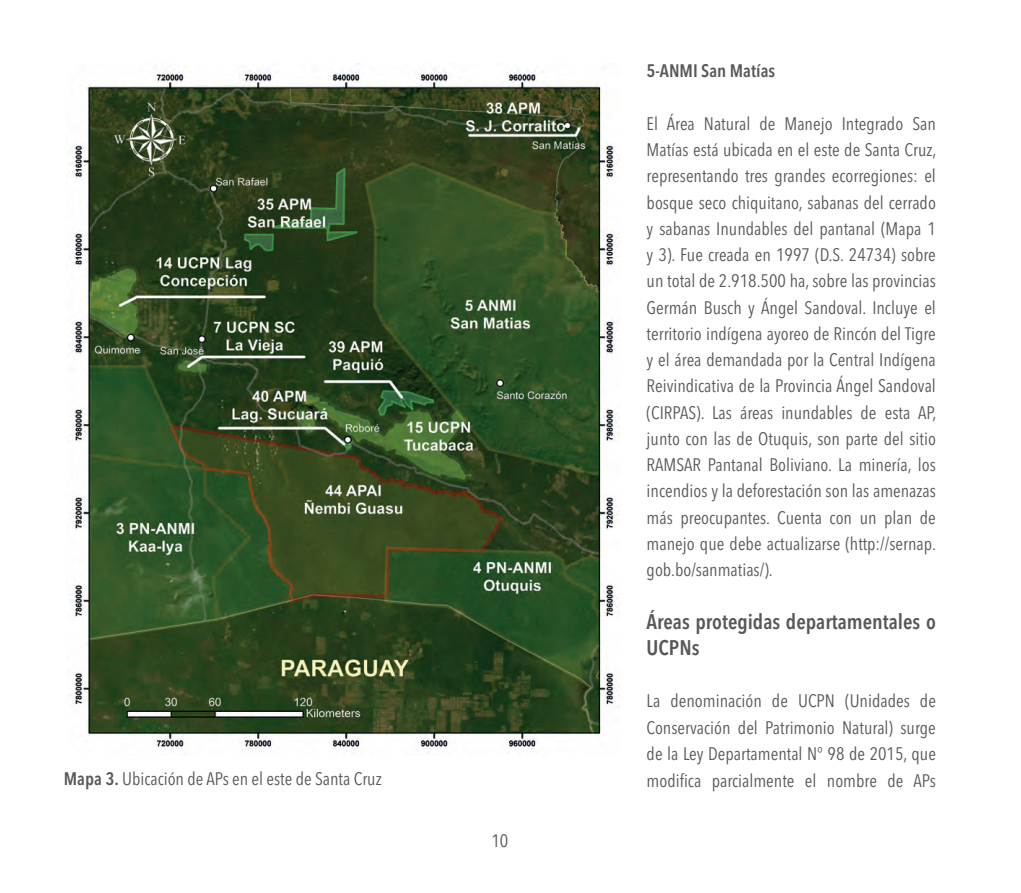
<style>
.page{position:relative;width:1021px;height:893px;background:#fff}
.page>*{position:absolute;margin:0;border:0;box-sizing:border-box;transform-origin:0 0}
.t1{font:600 condensed 21px/26.2px "Avenir Next LT Pro";color:#57585a}
.t2{font:condensed 18px/26.2px "Avenir Next LT Pro";color:#57585a;text-align:justify}
.t3{font:600 condensed 18px "Avenir Next LT Pro";color:#57585a}
.t4{font:18px "Avenir Next Condensed";color:#57585a}
.s1{font-weight:600}
</style>
<div class="page">
<img style="left:70px;top:68px;width:550px;height:685px">
<p class="t3" style="left:646px;top:60px;width:130px">5-ANMI San Matías</p>
<p class="t2" style="left:646px;top:110px;width:291px">El Área Natural de Manejo Integrado San Matías está ubicada en el este de Santa Cruz, representando tres grandes ecorregiones: el bosque seco chiquitano, sabanas del cerrado y sabanas Inundables del pantanal (Mapa 1 y 3). Fue creada en 1997 (D.S. 24734) sobre un total de 2.918.500 ha, sobre las provincias Germán Busch y Ángel Sandoval. Incluye el territorio indígena ayoreo de Rincón del Tigre y el área demandada por la Central Indígena Reivindicativa de la Provincia Ángel Sandoval (CIRPAS). Las áreas inundables de esta AP, junto con las de Otuquis, son parte del sitio RAMSAR Pantanal Boliviano. La minería, los incendios y la deforestación son las amenazas más preocupantes. Cuenta con un plan de manejo que debe actualizarse (http://sernap. gob.bo/sanmatias/).</p>
<p class="t1" style="left:646px;top:608px;width:291px">Áreas protegidas departamentales o<br>UCPNs</p>
<p class="t2" style="left:646px;top:688px;width:291px">La denominación de UCPN (Unidades de Conservación del Patrimonio Natural) surge de la Ley Departamental N° 98 de 2015, que</p>
<p class="t2" style="left:64px;top:766px;width:319px"><span class="s1">Mapa 3.</span> Ubicación de APs en el este de Santa Cruz</p>
<p class="t2" style="left:646px;top:767px;width:291px">modifica parcialmente el nombre de APs</p>
<p class="t4" style="left:491px;top:825px;width:18px">10</p>
</div>
